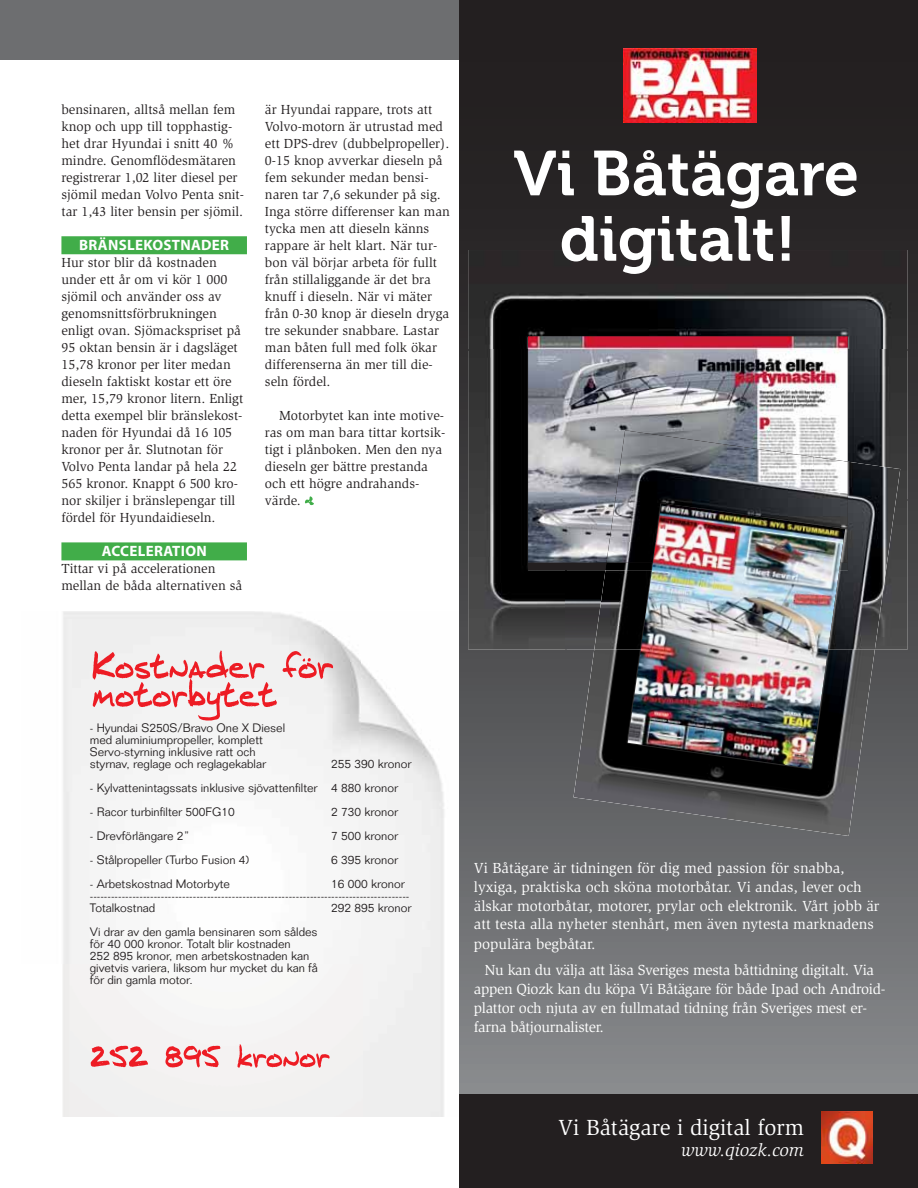
<style>
.page{position:relative;width:918px;height:1188px;background:#fff}
.page>*{position:absolute;margin:0;border:0;box-sizing:border-box;transform-origin:0 0}
.t1{font:22.5px "Slimbach Std";color:#fff}
.t2{font:italic 18px "Slimbach Std";color:#fff}
.t3{font:15px/18.9px "Slimbach Std";color:#fff}
.t4{font:15px/19px "Slimbach Std";letter-spacing:-.02em;color:#fff}
.t5{font:700 15px "Myriad Pro";letter-spacing:.02em;color:#fff}
.t6{font:13.5px/17px "Slimbach Std";color:#231f20}
.t7{font:300 12px/12px "Folio Std";color:#231f20}
</style>
<div class="page">
<div style="left:0;top:0;width:821px;height:59px;background:#6d6e70"></div>
<div style="left:61px;top:236px;width:186px;height:18px;background:#41ad49"></div>
<div style="left:61px;top:542px;width:186px;height:18px;background:#41ad49"></div>
<svg style="left:305px;top:496px;width:9px;height:10px"></svg>
<svg style="left:91px;top:1044px;width:239px;height:24px"></svg>
<svg style="left:93px;top:651px;width:240px;height:70px"></svg>
<svg style="left:459px;top:0;width:459px;height:1094px;background:#565658"></svg>
<div style="left:459px;top:1094px;width:459px;height:94px;background:#231f20"></div>
<img style="left:468px;top:250px;width:440px;height:100px">
<img style="left:468px;top:350px;width:97px;height:299px">
<img style="left:848px;top:350px;width:60px;height:149px">
<img style="left:900px;top:499px;width:8px;height:150px">
<img style="left:565px;top:570px;width:29px;height:79px">
<img style="left:528px;top:336px;width:320px;height:227px">
<img style="left:623px;top:48px;width:134px;height:75px">
<img style="left:573px;top:649px;width:302px;height:187px">
<img style="left:594px;top:462px;width:306px;height:187px">
<img style="left:605px;top:430px;width:243px;height:140px">
<img style="left:628px;top:503px;width:217px;height:266px">
<svg style="left:514px;top:150px;width:343px;height:59px"></svg>
<svg style="left:562px;top:216px;width:228px;height:58px"></svg>
<img style="left:821px;top:1112px;width:52px;height:51px">
<p class="t6" style="left:61px;top:102px;width:184px">bensinaren, alltså mellan fem knop och upp till topphastig&shy;het drar Hyundai i snitt 40 % mindre. Genomflödesmätaren registrerar 1,02 liter diesel per sjömil medan Volvo Penta snit&shy;tar 1,43 liter bensin per sjömil.</p>
<p class="t5" style="left:79px;top:239px;width:151px">BRÄNSLEKOSTNADER</p>
<p class="t6" style="left:61px;top:255px;width:183px">Hur stor blir då kostnaden under ett år om vi kör 1 000 sjömil och använder oss av genomsnittsförbrukningen enligt ovan. Sjömackspriset på<br>95 oktan bensin är i dagsläget<br>15,78 kronor per liter medan dieseln faktiskt kostar ett öre mer, 15,79 kronor litern. Enligt detta exempel blir bränslekost&shy;naden för Hyundai då 16 105 kronor per år. Slutnotan för<br>Volvo Penta landar på hela 22<br>565 kronor. Knappt 6 500 kro&shy;nor skiljer i bränslepengar till fördel för Hyundaidieseln.</p>
<p class="t5" style="left:102px;top:545px;width:107px">ACCELERATION</p>
<p class="t6" style="left:61px;top:561px;width:182px">Tittar vi på accelerationen mellan de båda alternativen så</p>
<p class="t6" style="left:265px;top:102px;width:186px">är Hyundai rappare, trots att<br>Volvo-motorn är utrustad med ett DPS-drev (dubbelpropeller).<br>0-15 knop avverkar dieseln på fem sekunder medan bensi&shy;naren tar 7,6 sekunder på sig.<br>Inga större differenser kan man tycka men att dieseln känns rappare är helt klart. När tur&shy;bon väl börjar arbeta för fullt från stillaliggande är det bra knuff i dieseln. När vi mäter från 0-30 knop är dieseln dryga tre sekunder snabbare. Lastar man båten full med folk ökar differenserna än mer till die&shy;seln fördel.</p>
<p class="t6" style="left:265px;top:408px;width:182px;text-indent:14px">Motorbytet kan inte motive&shy;ras om man bara tittar kortsik&shy;tigt i plånboken. Men den nya dieseln ger bättre prestanda och ett högre andrahands&shy;värde.</p>
<p class="t7" style="left:90px;top:723px;width:197px">- Hyundai S250S/Bravo One X Diesel med aluminiumpropeller, komplett Servo-styrning inklusive ratt och styrnav, reglage och reglagekablar</p>
<p class="t7" style="left:331px;top:759px;width:82px">255 390 kronor</p>
<p class="t7" style="left:90px;top:783px;width:310px">- Kylvattenintagssats inklusive sjövattenfilter 4 880 kronor</p>
<p class="t7" style="left:90px;top:807px;width:146px">- Racor turbinfilter 500FG10</p>
<p class="t7" style="left:331px;top:807px;width:68px">2 730 kronor</p>
<p class="t7" style="left:90px;top:831px;width:102px">- Drevförlängare 2”</p>
<p class="t7" style="left:331px;top:831px;width:68px">7 500 kronor</p>
<p class="t7" style="left:90px;top:855px;width:161px">- Stålpropeller (Turbo Fusion 4)</p>
<p class="t7" style="left:331px;top:855px;width:68px">6 395 kronor</p>
<p class="t7" style="left:90px;top:879px;width:142px">- Arbetskostnad Motorbyte</p>
<p class="t7" style="left:90px;top:879px;width:321px;text-indent:241px">16 000 kronor ------------------------------------------------------------------------------------------<br>Totalkostnad</p>
<p class="t7" style="left:331px;top:903px;width:82px">292 895 kronor</p>
<p class="t7" style="left:90px;top:927px;width:230px">Vi drar av den gamla bensinaren som såldes för 40 000 kronor. Totalt blir kostnaden<br>252 895 kronor, men arbetskostnaden kan givetvis variera, liksom hur mycket du kan få för din gamla motor.</p>
<p class="t3" style="left:474px;top:860px;width:407px">Vi Båtägare är tidningen för dig med passion för snabba, lyxiga, praktiska och sköna motorbåtar. Vi andas, lever och älskar motorbåtar, motorer, prylar och elektronik. Vårt jobb är att testa alla nyheter stenhårt, men även nytesta marknadens populära begbåtar.</p>
<p class="t4" style="left:474px;top:962px;width:413px;text-indent:11px">Nu kan du välja att läsa Sveriges mesta båttidning digitalt. Via appen Qiozk kan du köpa Vi Båtägare för både Ipad och Android&shy;plattor och njuta av en fullmatad tidning från Sveriges mest er&shy;farna båtjournalister.</p>
<h1 class="t1" style="left:558px;top:1119px;width:248px">Vi Båtägare i digital form</h1>
<h2 class="t2" style="left:681px;top:1139px;width:124px">www.qiozk.com</h2>
</div>
